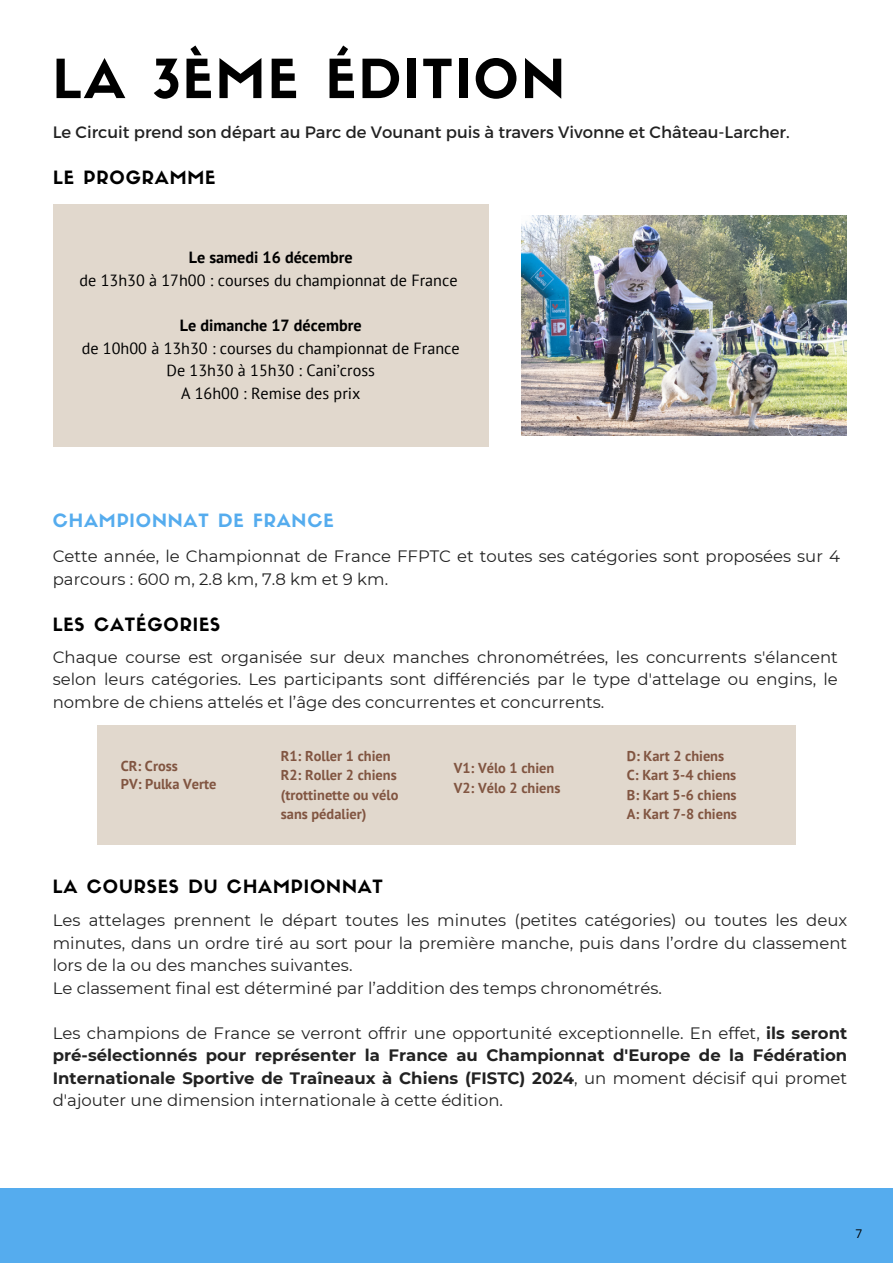
<style>
.page{position:relative;width:893px;height:1264px;background:#fff}
.page>*{position:absolute;margin:0;border:0;box-sizing:border-box;transform-origin:0 0}
.t1{font:52.95px "Sifonn Basic";letter-spacing:.05em;color:#000}
.t2{font:18px "Sifonn Basic";letter-spacing:.05em;color:#000}
.t3{font:18px "Sifonn Basic";letter-spacing:.05em;color:#55acee}
.t4{font:16.5px/22.5px "Montserrat";color:#222;text-align:justify}
.t5{font:16.2px "PT Sans";color:#000}
.t6{font:700 16.2px "PT Sans";color:#000}
.t7{font:700 14.4px/19px "PT Sans";color:#815541}
.t8{font:12px "Open Sans";color:#000}
.s1{font-weight:700}
</style>
<div class="page">
<div style="left:97px;top:725px;width:698px;height:119px;background:#e1d8cd"></div>
<img style="left:522px;top:215px;width:324px;height:221px">
<div style="left:0;top:1188px;width:892px;height:74px;background:#55acee"></div>
<div style="left:53px;top:204px;width:435px;height:243px;background:#e1d8cd"></div>
<p class="t1" style="left:53px;top:58px;width:513px">LA 3ÈME ÉDITION</p>
<p class="t4" style="left:53px;top:120px;width:738px">Le Circuit prend son départ au Parc de Vounant puis à travers Vivonne et Château-Larcher.</p>
<p class="t2" style="left:53px;top:170px;width:164px">LE PROGRAMME</p>
<p class="t6" style="left:189px;top:247px;width:165px">Le samedi 16 décembre</p>
<p class="t5" style="left:80px;top:269px;width:379px">de 13h30 à 17h00 : courses du championnat de France</p>
<p class="t6" style="left:180px;top:314px;width:183px">Le dimanche 17 décembre</p>
<p class="t5" style="left:82px;top:337px;width:379px">de 10h00 à 13h30 : courses du championnat de France</p>
<p class="t5" style="left:166px;top:360px;width:210px">De 13h30 à 15h30 : Cani’cross</p>
<p class="t5" style="left:181px;top:382px;width:181px">A 16h00 : Remise des prix</p>
<p class="t3" style="left:53px;top:513px;width:282px">CHAMPIONNAT DE FRANCE</p>
<p class="t4" style="left:53px;top:545px;width:788px">Cette année, le Championnat de France FFPTC et toutes ses catégories sont proposées sur 4 parcours : 600 m, 2.8 km, 7.8 km et 9 km.</p>
<p class="t2" style="left:53px;top:617px;width:169px">LES CATÉGORIES</p>
<p class="t4" style="left:53px;top:645px;width:786px">Chaque course est organisée sur deux manches chronométrées, les concurrents s'élancent selon leurs catégories. Les participants sont différenciés par le type d'attelage ou engins, le nombre de chiens attelés et l’âge des concurrentes et concurrents.</p>
<p class="t7" style="left:121px;top:756px;width:59px">CR: Cross</p>
<p class="t7" style="left:121px;top:774px;width:97px">PV: Pulka Verte</p>
<p class="t7" style="left:281px;top:746px;width:111px">R1: Roller 1 chien</p>
<p class="t7" style="left:281px;top:765px;width:119px">R2: Roller 2 chiens (trottinette ou vélo</p>
<p class="t7" style="left:281px;top:803px;width:87px">sans pédalier)</p>
<p class="t7" style="left:454px;top:758px;width:102px">V1: Vélo 1 chien</p>
<p class="t7" style="left:454px;top:777px;width:108px">V2: Vélo 2 chiens</p>
<p class="t7" style="left:626px;top:746px;width:99px">D: Kart 2 chiens</p>
<p class="t7" style="left:626px;top:765px;width:111px">C: Kart 3-4 chiens</p>
<p class="t7" style="left:626px;top:784px;width:111px">B: Kart 5-6 chiens</p>
<p class="t7" style="left:626px;top:803px;width:111px">A: Kart 7-8 chiens</p>
<p class="t2" style="left:53px;top:879px;width:331px">LA COURSES DU CHAMPIONNAT</p>
<p class="t4" style="left:53px;top:909px;width:795px">Les attelages prennent le départ toutes les minutes (petites catégories) ou toutes les deux minutes, dans un ordre tiré au sort pour la première manche, puis dans l’ordre du classement lors de la ou des manches suivantes.</p>
<p class="t4" style="left:53px;top:976px;width:610px">Le classement final est déterminé par l’addition des temps chronométrés.</p>
<p class="t4" style="left:53px;top:1021px;width:795px">Les champions de France se verront offrir une opportunité exceptionnelle. En effet, <span class="s1">ils seront pré-sélectionnés pour représenter la France au Championnat d'Europe de la Fédération Internationale Sportive de Traîneaux à Chiens (FISTC) 2024</span>, un moment décisif qui promet d'ajouter une dimension internationale à cette édition.</p>
<p class="t8" style="left:855px;top:1225px;width:8px">7</p>
</div>
